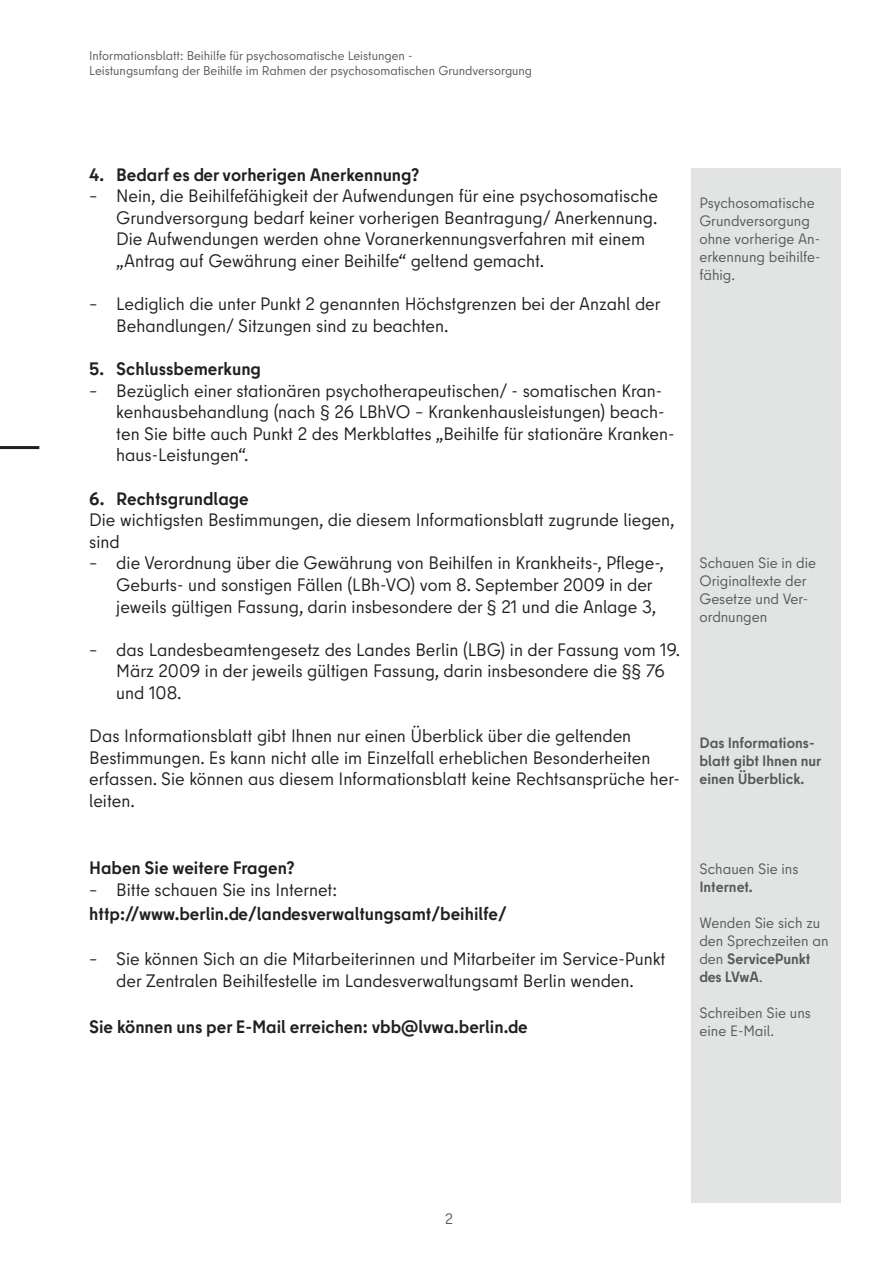
<style>
.page{position:relative;width:893px;height:1263px;background:#fff}
.page>*{position:absolute;margin:0;border:0;box-sizing:border-box;transform-origin:0 0}
.Fließtext_12_PT{font:18px/21.6px "Berlin Type";color:#231f20}
.Fließtext_12_PT_bold{font:700 18px "Berlin Type";color:#231f20}
.INfotext_10_PT{font:15px/18px "Berlin Type";color:#57585a}
.INfotext_10_PT-2{font:700 15px/18px "Berlin Type";color:#57585a}
.t1{font:12.75px/15.3px "Berlin Type";color:#57585a}
.s1{font-weight:700}
</style>
<div class="page">
<hr style="left:0;top:446px;width:39px;height:3px;background:#231f20">
<div style="left:692px;top:168px;width:149px;height:1034px;background:#e2e4e4"></div>
<p class="t1" style="left:89px;top:48px;width:444px">Informationsblatt: Beihilfe für psychosomatische Leistungen -<br>Leistungsumfang der Beihilfe im Rahmen der psychosomatischen Grundversorgung</p>
<p class="Fließtext_12_PT_bold" style="left:89px;top:163px;width:332px">4. Bedarf es der vorherigen Anerkennung?</p>
<p class="Fließtext_12_PT" style="left:116px;top:185px;width:543px;text-indent:-27px">– Nein, die Beihilfefähigkeit der Aufwendungen für eine psychosomatische Grundversorgung bedarf keiner vorherigen Beantragung/ Anerkennung.<br>Die Aufwendungen werden ohne Voranerkennungsverfahren mit einem „Antrag auf Gewährung einer Beihilfe“ geltend gemacht.</p>
<p class="Fließtext_12_PT" style="left:116px;top:293px;width:546px;text-indent:-27px">– Lediglich die unter Punkt 2 genannten Höchstgrenzen bei der Anzahl der<br>Behandlungen/ Sitzungen sind zu beachten.</p>
<p class="Fließtext_12_PT_bold" style="left:89px;top:357px;width:173px">5. Schlussbemerkung</p>
<p class="Fließtext_12_PT" style="left:116px;top:380px;width:560px;text-indent:-27px">– Bezüglich einer stationären psychotherapeutischen/ - somatischen Kran&shy;kenhausbehandlung (nach § 26 LBhVO – Krankenhausleistungen) beach&shy;ten Sie bitte auch Punkt 2 des Merkblattes „Beihilfe für stationäre Kranken&shy;haus-Leistungen“.</p>
<p class="Fließtext_12_PT_bold" style="left:89px;top:487px;width:161px">6. Rechtsgrundlage</p>
<p class="Fließtext_12_PT" style="left:89px;top:509px;width:587px">Die wichtigsten Bestimmungen, die diesem Informationsblatt zugrunde liegen, sind</p>
<p class="Fließtext_12_PT" style="left:116px;top:552px;width:549px;text-indent:-27px">– die Verordnung über die Gewährung von Beihilfen in Krankheits-, Pflege-,<br>Geburts- und sonstigen Fällen (LBh-VO) vom 8. September 2009 in der jeweils gültigen Fassung, darin insbesondere der § 21 und die Anlage 3,</p>
<p class="Fließtext_12_PT" style="left:116px;top:639px;width:565px;text-indent:-27px">– das Landesbeamtengesetz des Landes Berlin (LBG) in der Fassung vom 19.<br>März 2009 in der jeweils gültigen Fassung, darin insbesondere die §§ 76 und 108.</p>
<p class="Fließtext_12_PT" style="left:89px;top:725px;width:592px">Das Informationsblatt gibt Ihnen nur einen Überblick über die geltenden Bestimmungen. Es kann nicht alle im Einzelfall erheblichen Besonderheiten erfassen. Sie können aus diesem Informationsblatt keine Rechtsansprüche her&shy;leiten.</p>
<p class="INfotext_10_PT" style="left:699px;top:194px;width:117px">Psychosomatische</p>
<p class="INfotext_10_PT" style="left:699px;top:212px;width:123px">Grundversorgung ohne vorherige An&shy;erkennung beihilfe&shy;fähig.</p>
<p class="INfotext_10_PT" style="left:699px;top:554px;width:118px">Schauen Sie in die<br>Originaltexte der<br>Gesetze und Ver&shy;ordnungen</p>
<p class="INfotext_10_PT-2" style="left:699px;top:734px;width:123px">Das Informations&shy;blatt gibt Ihnen nur einen Überblick.</p>
<p class="Fließtext_12_PT_bold" style="left:89px;top:856px;width:207px">Haben Sie weitere Fragen?</p>
<p class="Fließtext_12_PT" style="left:89px;top:879px;width:249px">– Bitte schauen Sie ins Internet:</p>
<p class="Fließtext_12_PT_bold" style="left:89px;top:902px;width:419px">http://www.berlin.de/landesverwaltungsamt/beihilfe/</p>
<p class="Fließtext_12_PT" style="left:89px;top:948px;width:578px;text-align:center">– Sie können Sich an die Mitarbeiterinnen und Mitarbeiter im Service-Punkt der Zentralen Beihilfestelle im Landesverwaltungsamt Berlin wenden.</p>
<p class="Fließtext_12_PT_bold" style="left:89px;top:1015px;width:440px">Sie können uns per E-Mail erreichen: vbb@lvwa.berlin.de</p>
<p class="INfotext_10_PT" style="left:699px;top:860px;width:100px">Schauen Sie ins<br><span class="s1">Internet.</span></p>
<p class="INfotext_10_PT" style="left:699px;top:914px;width:131px">Wenden Sie sich zu den Sprechzeiten an den <span class="s1">ServicePunkt des LVwA</span>.</p>
<p class="INfotext_10_PT" style="left:699px;top:1004px;width:113px">Schreiben Sie uns eine E-Mail.</p>
<p class="INfotext_10_PT" style="left:445px;top:1209px;width:9px">2</p>
</div>
